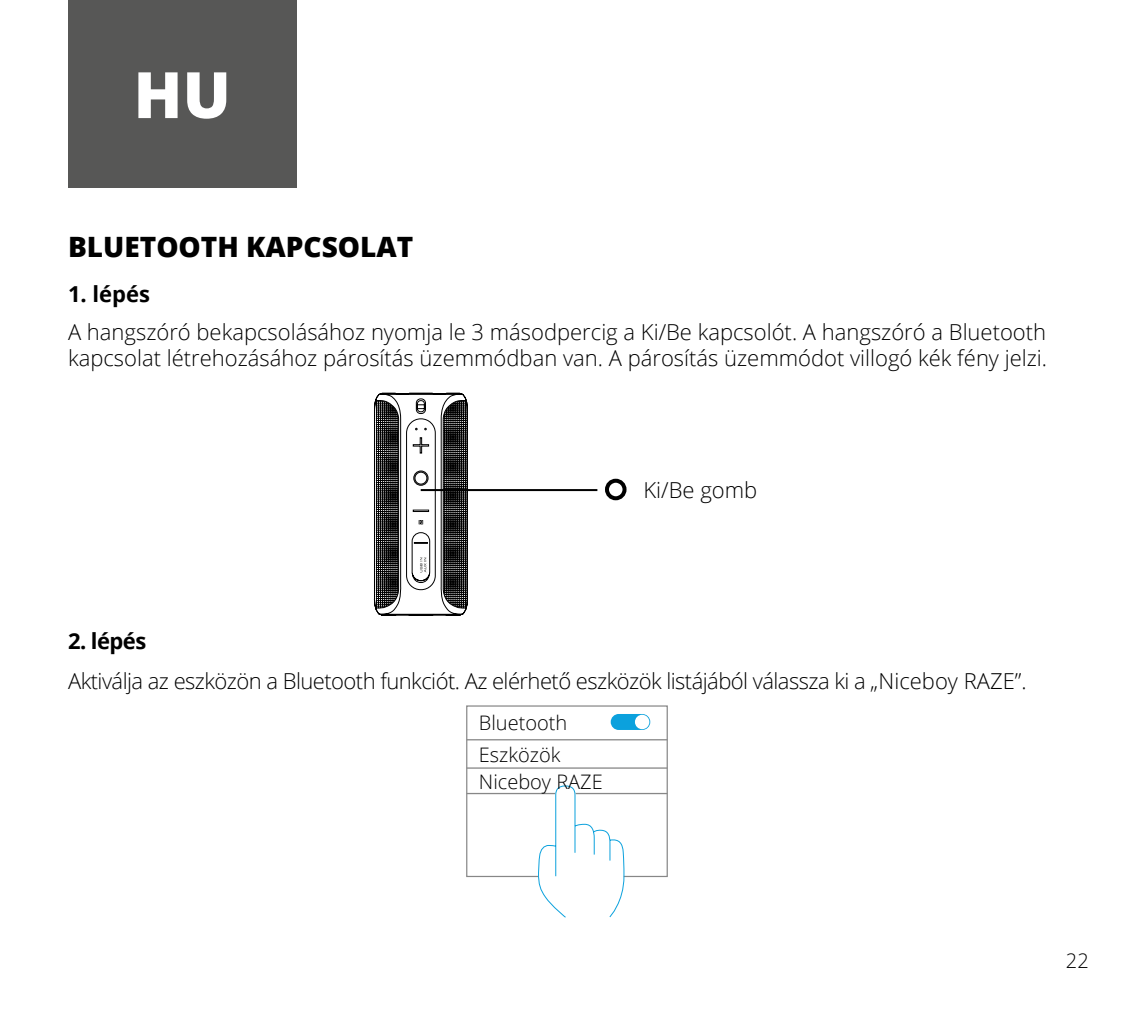
<style>
.page{position:relative;width:1134px;height:1021px;background:#fff}
.page>*{position:absolute;margin:0;border:0;box-sizing:border-box;transform-origin:0 0}
.t1{font:800 64px "Open Sans";color:#fff}
.t2{font:800 28px "Open Sans";color:#000}
.t3{font:300 22px/26.4px "Open Sans";color:#000}
.t4{font:300 22px "Open Sans";letter-spacing:-.025em;color:#000}
.t5{font:700 22px "Open Sans";letter-spacing:-.01em;color:#000}
.t6{font:300 20px/31.2px "Open Sans";color:#000}
</style>
<div class="page">
<div style="left:68px;top:0;width:228px;height:187px;background:#575756"></div>
<svg style="left:374px;top:392px;width:94px;height:224px"></svg>
<div style="left:466px;top:705px;width:202px;height:172px;border:1px solid #878787"></div>
<hr style="left:467px;top:767px;width:200px;height:1px;background:#878787">
<hr style="left:467px;top:792px;width:200px;height:2px;background:#878787">
<hr style="left:467px;top:739px;width:200px;height:1px;background:#878787">
<svg style="left:538px;top:785px;width:87px;height:133px"></svg>
<div style="left:611px;top:714px;width:39px;height:16px;background:#0ba1dd;border-radius:8px"></div>
<div style="left:635px;top:714px;width:14px;height:15px;background:#fff;border-radius:50%"></div>
<hr style="left:421px;top:489px;width:176px;height:2px;background:#000">
<div style="left:605px;top:478px;width:21px;height:22px;border:4px solid #000;border-radius:50%"></div>
<h1 class="t1" style="left:133px;top:46px;width:99px">HU</h1>
<p class="t2" style="left:68px;top:225px;width:347px">BLUETOOTH KAPCSOLAT</p>
<p class="t5" style="left:68px;top:278px;width:84px">1. lépés</p>
<p class="t3" style="left:68px;top:318px;width:981px">A hangszóró bekapcsolásához nyomja le 3 másodpercig a Ki/Be kapcsolót. A hangszóró a Bluetooth kapcsolat létrehozásához párosítás üzemmódban van. A párosítás üzemmódot villogó kék fény jelzi.</p>
<p class="t3" style="left:643px;top:475px;width:115px">Ki/Be gomb</p>
<p class="t5" style="left:68px;top:625px;width:80px">2. lépés</p>
<p class="t4" style="left:68px;top:666px;width:960px">Aktiválja az eszközön a Bluetooth funkciót. Az elérhető eszközök listájából válassza ki a „Niceboy RAZE”.</p>
<p class="t6" style="left:479px;top:707px;width:90px">Bluetooth<br>Eszközök</p>
<p class="t6" style="left:479px;top:766px;width:125px">Niceboy RAZE</p>
<p class="t6" style="left:1066px;top:944px;width:24px">22</p>
</div>
